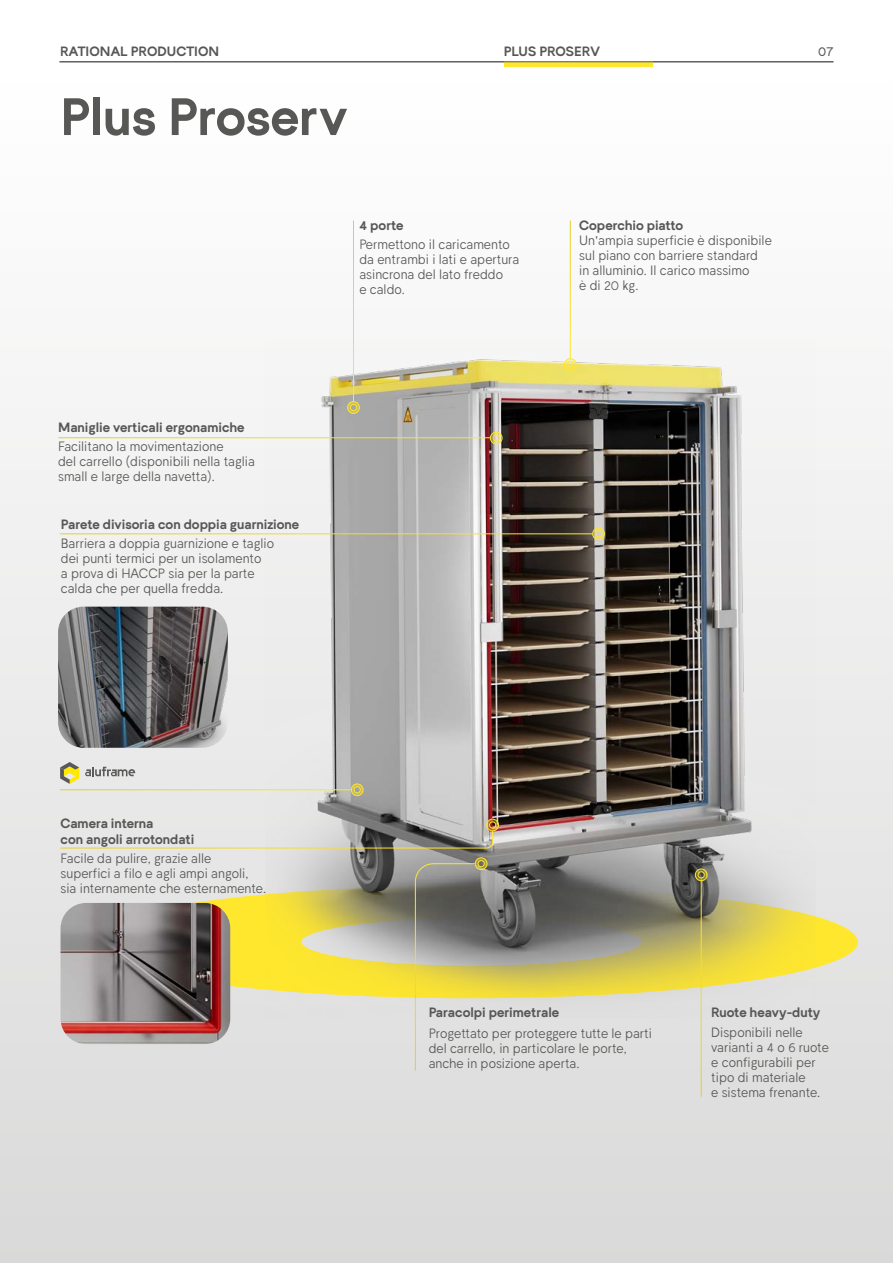
<style>
.page{position:relative;width:893px;height:1263px;background:#fff}
.page>*{position:absolute;margin:0;border:0;box-sizing:border-box;transform-origin:0 0}
.t1{font:700 52.5px "Bandeins Sans";color:#575756}
.t2{font:300 13.5px/15px "Bandeins Sans";color:#575756}
.t3{font:700 13.5px/15.8px "Bandeins Sans";color:#575756}
.t4{font:13.5px "Bandeins Sans";color:#575756}
</style>
<div class="page">
<div style="left:0;top:67px;width:893px;height:1196px;background:linear-gradient(to bottom,#fff,#d9d9d9)"></div>
<svg style="left:84px;top:886px;width:774px;height:112px;background:#efe495"></svg>
<img style="left:265px;top:339px;width:550px;height:679px">
<svg style="left:85px;top:767px;width:50px;height:9px"></svg>
<svg style="left:60px;top:762px;width:19px;height:22px"></svg>
<hr style="left:60px;top:533px;width:532px;height:1px;background:#fff">
<hr style="left:570px;top:221px;width:1px;height:137px;background:#fff">
<hr style="left:353px;top:221px;width:1px;height:180px;background:#fff">
<hr style="left:59px;top:437px;width:431px;height:1px;background:#fff">
<hr style="left:60px;top:789px;width:291px;height:1px;background:#fff">
<img style="left:61px;top:903px;width:169px;height:141px">
<img style="left:58px;top:607px;width:170px;height:141px">
<div style="left:504px;top:62px;width:149px;height:5px;background:#ffe72e"></div>
<hr style="left:60px;top:62px;width:773px;height:1px;background:#575756">
<div style="left:351px;top:783px;width:12px;height:13px;border:1px solid #ffe72e;border-radius:50%"></div>
<svg style="left:351px;top:784px;width:12px;height:12px"></svg>
<div style="left:486px;top:819px;width:13px;height:12px;border:1px solid #ffe72e;border-radius:50%"></div>
<svg style="left:60px;top:819px;width:438px;height:30px;background:#c6c5bd"></svg>
<div style="left:475px;top:857px;width:12px;height:13px;border:1px solid #ffe72e;border-radius:50%"></div>
<svg style="left:695px;top:869px;width:12px;height:12px"></svg>
<div style="left:592px;top:528px;width:13px;height:12px;border:1px solid #ffe72e;border-radius:50%"></div>
<svg style="left:593px;top:528px;width:11px;height:12px"></svg>
<svg style="left:490px;top:432px;width:12px;height:12px"></svg>
<div style="left:564px;top:358px;width:12px;height:13px;border:1px solid #ffe72e;border-radius:50%"></div>
<svg style="left:564px;top:359px;width:12px;height:11px"></svg>
<div style="left:347px;top:401px;width:13px;height:13px;border:1px solid #ffe72e;border-radius:50%"></div>
<svg style="left:348px;top:402px;width:11px;height:11px"></svg>
<hr style="left:701px;top:881px;width:1px;height:215px;background:#fff">
<svg style="left:415px;top:858px;width:72px;height:213px;background:#b2ae8f"></svg>
<p class="t3" style="left:504px;top:43px;width:97px">PLUS PROSERV</p>
<p class="t3" style="left:60px;top:43px;width:161px">RATIONAL PRODUCTION</p>
<p class="t4" style="left:818px;top:43px;width:17px">07</p>
<h1 class="t1" style="left:60px;top:82px;width:289px">Plus Proserv</h1>
<p class="t3" style="left:359px;top:216px;width:46px">4 porte</p>
<p class="t2" style="left:359px;top:236px;width:162px">Permettono il caricamento da entrambi i lati e apertura asincrona del lato freddo<br>e caldo.</p>
<p class="t3" style="left:58px;top:419px;width:188px">Maniglie verticali ergonamiche</p>
<p class="t2" style="left:58px;top:439px;width:198px">Facilitano la movimentazione<br>del carrello (disponibili nella taglia small e large della navetta).</p>
<p class="t3" style="left:61px;top:516px;width:240px">Parete divisoria con doppia guarnizione</p>
<p class="t2" style="left:61px;top:536px;width:215px">Barriera a doppia guarnizione e taglio dei punti termici per un isolamento<br>a prova di HACCP sia per la parte calda che per quella fredda.</p>
<p class="t3" style="left:579px;top:216px;width:106px">Coperchio piatto</p>
<p class="t2" style="left:579px;top:232px;width:194px">Un'ampia superficie è disponibile sul piano con barriere standard<br>in alluminio. Il carico massimo<br>è di 20 kg.</p>
<p class="t3" style="left:61px;top:815px;width:135px">Camera interna<br>con angoli arrotondati</p>
<p class="t2" style="left:61px;top:851px;width:207px">Facile da pulire, grazie alle<br>superfici a filo e agli ampi angoli, sia internamente che esternamente.</p>
<p class="t3" style="left:429px;top:1004px;width:132px">Paracolpi perimetrale</p>
<p class="t3" style="left:711px;top:1004px;width:111px">Ruote heavy-duty</p>
<p class="t2" style="left:429px;top:1025px;width:225px">Progettato per proteggere tutte le parti del carrello, in particolare le porte, anche in posizione aperta.</p>
<p class="t2" style="left:711px;top:1024px;width:119px">Disponibili nelle varianti a 4 o 6 ruote e configurabili per tipo di materiale<br>e sistema frenante.</p>
</div>
